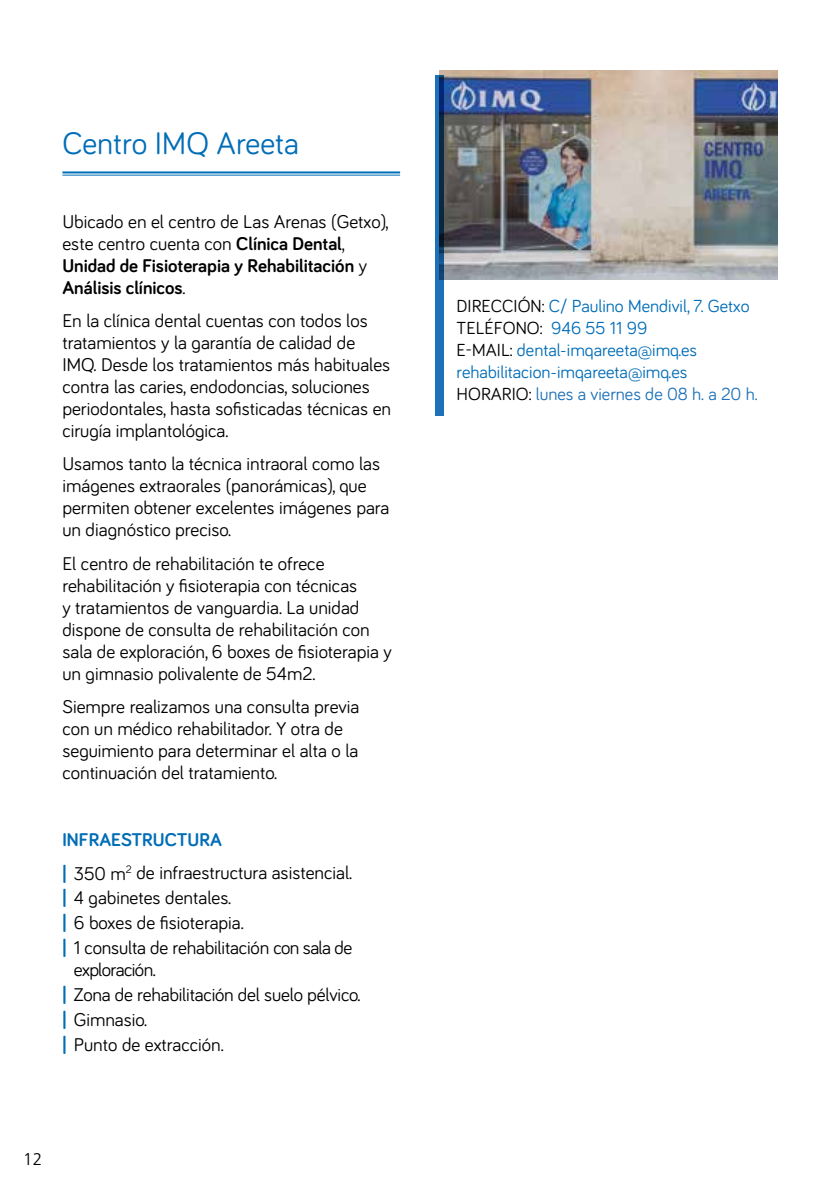
<style>
.page{position:relative;width:840px;height:1191px;background:#fff}
.page>*{position:absolute;margin:0;border:0;box-sizing:border-box;transform-origin:0 0}
.t1{font:32px "Bariol";color:#006db7}
.t2{font:19px/22px "Bariol";color:#000}
.t3{font:700 19px/22px "Bariol";color:#000}
.t4{font:18px/22px "Bariol";color:#006db7}
.t5{font:300 17px "Frutiger LT";color:#000}
.s1{font-weight:400}
.s2{font-weight:700;color:#006db7}
.s3{color:#000}
.s4{color:#1d71b8}
</style>
<div class="page">
<hr style="left:62px;top:171px;width:338px;height:2px;background:#006db7">
<hr style="left:62px;top:175px;width:338px;height:1px;background:#006db7">
<img style="left:439px;top:71px;width:338px;height:208px">
<svg style="left:435px;top:75px;width:9px;height:340px;background:#165a95"></svg>
<h1 class="t1" style="left:62px;top:122px;width:238px">Centro IMQ Areeta</h1>
<p class="t3" style="left:62px;top:209px;width:327px"><span class="s1">Ubicado en el centro de Las Arenas (Getxo), este centro cuenta con</span> Clínica Dental<span class="s1">, </span>Unidad de Fisioterapia y Rehabilitación <span class="s1">y </span>Análisis clínicos<span class="s1">.</span></p>
<p class="t2" style="left:62px;top:309px;width:330px">En la clínica dental cuentas con todos los tratamientos y la garantía de calidad de IMQ. Desde los tratamientos más habituales contra las caries, endodoncias, soluciones periodontales, hasta sofisticadas técnicas en cirugía implantológica.</p>
<p class="t2" style="left:62px;top:452px;width:328px">Usamos tanto la técnica intraoral como las imágenes extraorales (panorámicas), que permiten obtener excelentes imágenes para un diagnóstico preciso.</p>
<p class="t2" style="left:62px;top:551px;width:331px">El centro de rehabilitación te ofrece rehabilitación y fisioterapia con técnicas<br>y tratamientos de vanguardia. La unidad dispone de consulta de rehabilitación con sala de exploración, 6 boxes de fisioterapia y un gimnasio polivalente de 54m2.</p>
<p class="t2" style="left:62px;top:695px;width:298px">Siempre realizamos una consulta previa con un médico rehabilitador. Y otra de seguimiento para determinar el alta o la continuación del tratamiento.</p>
<p class="t2" style="left:62px;top:822px;width:290px;line-height:33.2px"><span class="s2">INFRAESTRUCTURA<br>|</span> 350 m<sup>2</sup> de infraestructura asistencial.</p>
<p class="t2" style="left:62px;top:884px;width:291px;line-height:24.8px"><span class="s2">|</span> 4 gabinetes dentales.<br><span class="s2">|</span> 6 boxes de fisioterapia.<br><span class="s2">|</span> 1 consulta de rehabilitación con sala de</p>
<p class="t2" style="left:62px;top:956px;width:298px;line-height:24.8px;text-indent:11px">exploración.<br><span class="s2">|</span> Zona de rehabilitación del suelo pélvico. <span class="s2">|</span> Gimnasio.<br><span class="s2">|</span> Punto de extracción.</p>
<p class="t5" style="left:23px;top:1149px;width:20px">12</p>
<p class="t4" style="left:456px;top:294px;width:301px"><span class="s3">DIRECCIÓN:</span> C/ Paulino Mendivil, 7. Getxo <span class="s3">TELÉFONO:</span> 946 55 11 99<br><span class="s3">E-MAIL:</span> dental-imqareeta@imq.es rehabilitacion-imqareeta@imq.es <span class="s3">HORARIO:</span> <span class="s4">lunes a viernes de 08 h. a 20 h.</span></p>
</div>
